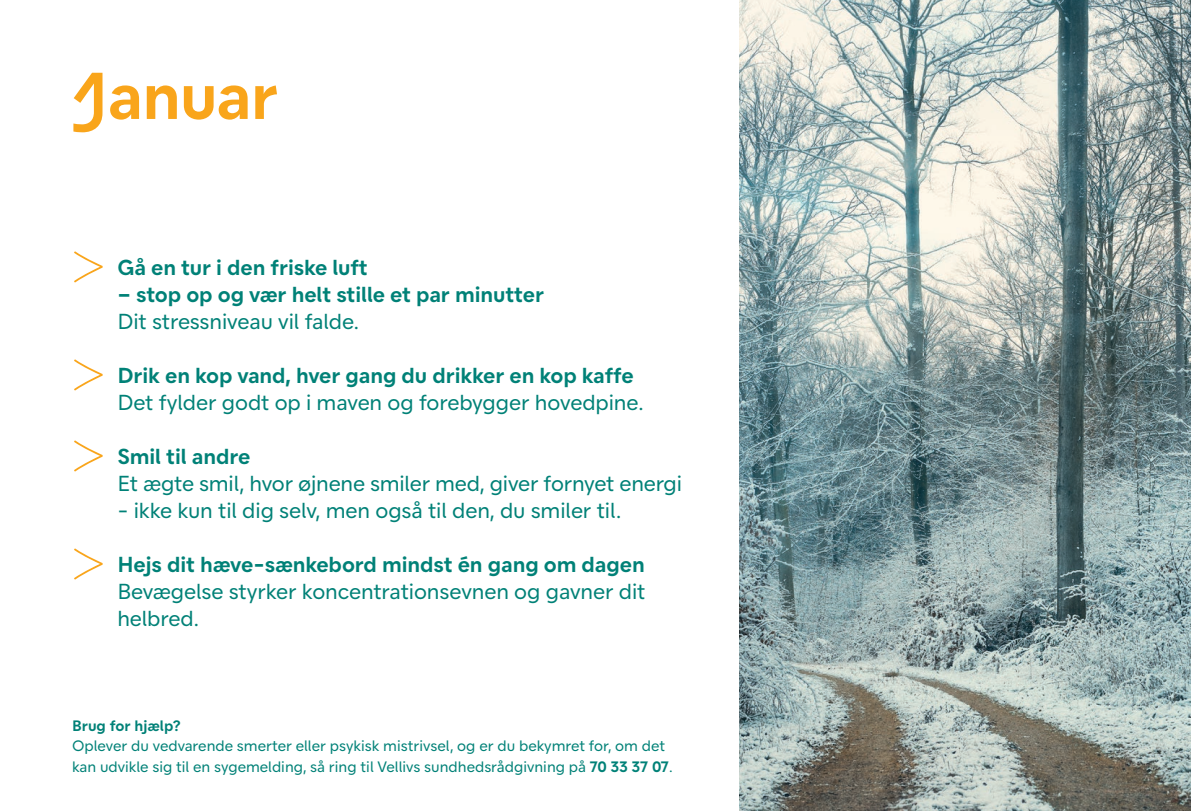
<style>
.page{position:relative;width:1191px;height:811px;background:#fff}
.page>*{position:absolute;margin:0;border:0;box-sizing:border-box;transform-origin:0 0}
.t1{font:700 67px "Velliv";letter-spacing:-.015em;color:#f9a51b}
.t2{font:22px/27px "Velliv";letter-spacing:-.005em;color:#008177}
.t3{font:700 22px "Velliv";letter-spacing:-.005em;color:#008177}
.t4{font:15.4px/20.4px "Velliv";color:#008177}
.t5{font:700 15.4px "Velliv";color:#008177}
.s1{font-weight:700}
</style>
<div class="page">
<svg style="left:74px;top:251px;width:29px;height:31px"></svg>
<svg style="left:74px;top:359px;width:29px;height:31px"></svg>
<svg style="left:74px;top:440px;width:29px;height:31px"></svg>
<svg style="left:74px;top:548px;width:29px;height:31px"></svg>
<img style="left:739px;top:0;width:452px;height:811px">
<h1 class="t1" style="left:72px;top:42px;width:208px">Januar</h1>
<p class="t3" style="left:117px;top:250px;width:252px">Gå en tur i den friske luft</p>
<p class="t3" style="left:117px;top:277px;width:428px">– stop op og vær helt stille et par minutter</p>
<p class="t2" style="left:117px;top:308px;width:243px">Dit stressniveau vil falde.</p>
<p class="t3" style="left:117px;top:358px;width:518px">Drik en kop vand, hver gang du drikker en kop kaffe</p>
<p class="t2" style="left:117px;top:389px;width:528px">Det fylder godt op i maven og forebygger hovedpine.</p>
<p class="t3" style="left:117px;top:439px;width:134px">Smil til andre</p>
<p class="t2" style="left:117px;top:470px;width:566px">Et ægte smil, hvor øjnene smiler med, giver fornyet energi</p>
<p class="t2" style="left:117px;top:497px;width:505px">- ikke kun til dig selv, men også til den, du smiler til.</p>
<p class="t3" style="left:117px;top:547px;width:529px">Hejs dit hæve-sænkebord mindst én gang om dagen</p>
<p class="t2" style="left:117px;top:578px;width:529px">Bevægelse styrker koncentrationsevnen og gavner dit helbred.</p>
<p class="t5" style="left:72px;top:713px;width:110px">Brug for hjælp?</p>
<p class="t4" style="left:72px;top:735px;width:602px">Oplever du vedvarende smerter eller psykisk mistrivsel, og er du bekymret for, om det kan udvikle sig til en sygemelding, så ring til Vellivs sundhedsrådgivning på <span class="s1">70 33 37 07</span>.</p>
</div>
